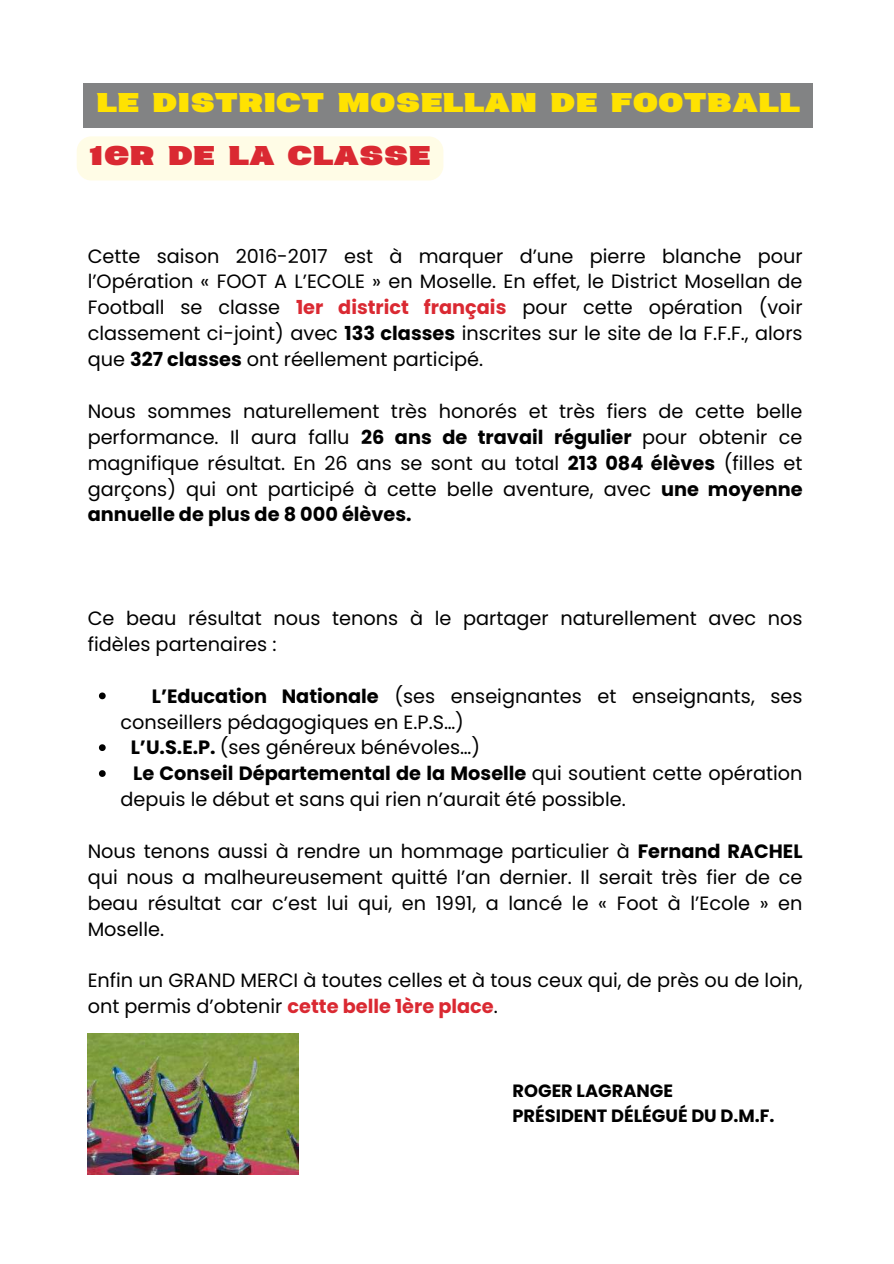
<style>
.page{position:relative;width:894px;height:1264px;background:#fff}
.page>*{position:absolute;margin:0;border:0;box-sizing:border-box;transform-origin:0 0}
.t1{font:31.65px "Neultica 4 F Black";color:#ffe201}
.t2{font:31.65px "Neultica 4 F Black";color:#da2932}
.t3{font:19.2px/25.8px "Poppins";color:#000;text-align:justify}
.t4{font:700 19.2px "Poppins";color:#000}
.t5{font:700 17.85px/24.8px "Poppins";color:#000}
.s1{font-weight:700;color:#da2932}
.s2{font-weight:700}
.s3{font-weight:400}
</style>
<div class="page">
<svg style="left:99px;top:692px;width:7px;height:7px"></svg>
<svg style="left:99px;top:744px;width:7px;height:7px"></svg>
<svg style="left:99px;top:770px;width:7px;height:7px"></svg>
<img style="left:88px;top:1033px;width:210px;height:141px">
<div style="left:77px;top:136px;width:366px;height:44px;background:#fffce6"></div>
<div style="left:83px;top:83px;width:729px;height:44px;background:#828384"></div>
<h1 class="t1" style="left:96px;top:88px;width:705px">LE DISTRICT MOSELLAN DE FOOTBALL</h1>
<h1 class="t2" style="left:89px;top:141px;width:343px">1er DE LA CLASSE</h1>
<p class="t3" style="left:88px;top:243px;width:716px">Cette saison 2016-2017 est à marquer d’une pierre blanche pour l’Opération « FOOT A L’ECOLE » en Moselle. En effet, le District Mosellan de Football se classe <span class="s1">1er district français</span> pour cette opération (voir classement ci-joint) avec <span class="s2">133 classes</span> inscrites sur le site de la F.F.F., alors que <span class="s2">327 classes</span> ont réellement participé.</p>
<p class="t3" style="left:88px;top:398px;width:716px">Nous sommes naturellement très honorés et très fiers de cette belle performance. Il aura fallu <span class="s2">26 ans de travail régulier</span> pour obtenir ce magnifique résultat. En 26 ans se sont au total <span class="s2">213 084 élèves</span> (filles et garçons) qui ont participé à cette belle aventure, avec <span class="s2">une moyenne annuelle de plus de 8 000 élèves.</span></p>
<p class="t3" style="left:88px;top:605px;width:716px">Ce beau résultat nous tenons à le partager naturellement avec nos fidèles partenaires :</p>
<p class="t3" style="left:152px;top:683px;width:652px"><span class="s2">L’Education Nationale</span> (ses enseignantes et enseignants, ses</p>
<p class="t3" style="left:120px;top:709px;width:345px">conseillers pédagogiques en E.P.S…)</p>
<p class="t3" style="left:131px;top:734px;width:351px"><span class="s2">L’U.S.E.P.</span> (ses généreux bénévoles…)</p>
<p class="t4" style="left:133px;top:760px;width:670px">Le Conseil Départemental de la Moselle <span class="s3">qui soutient cette opération</span></p>
<p class="t3" style="left:120px;top:786px;width:506px">depuis le début et sans qui rien n’aurait été possible.</p>
<p class="t3" style="left:88px;top:838px;width:716px">Nous tenons aussi à rendre un hommage particulier à <span class="s2">Fernand RACHEL </span>qui nous a malheureusement quitté l’an dernier. Il serait très fier de ce beau résultat car c’est lui qui, en 1991, a lancé le « Foot à l’Ecole » en Moselle.</p>
<p class="t3" style="left:88px;top:967px;width:716px">Enfin un GRAND MERCI à toutes celles et à tous ceux qui, de près ou de loin, ont permis d’obtenir <span class="s1">cette belle 1ère place</span>.</p>
<p class="t5" style="left:512px;top:1078px;width:263px">ROGER LAGRANGE<br>PRÉSIDENT DÉLÉGUÉ DU D.M.F.</p>
</div>
